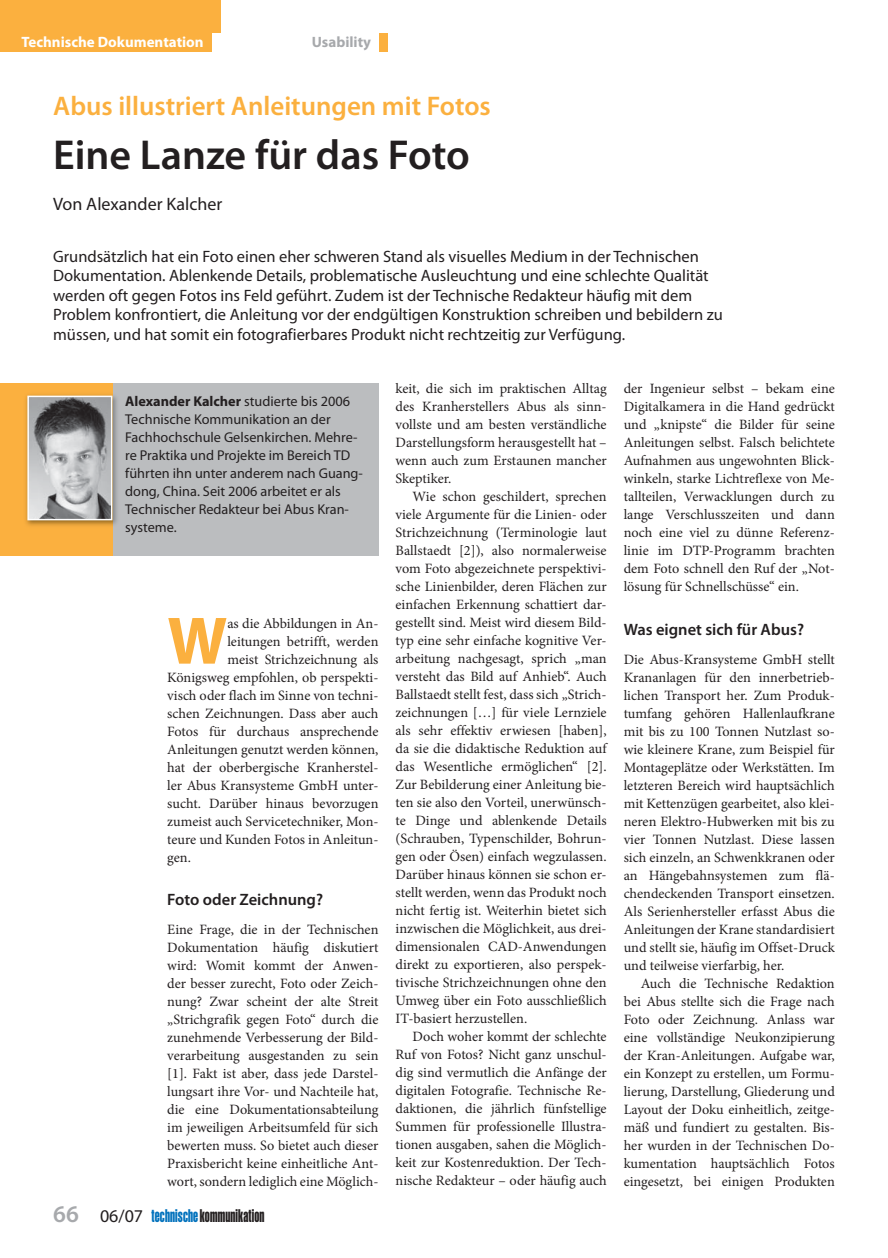
<style>
.page{position:relative;width:888px;height:1258px;background:#fff}
.page>*{position:absolute;margin:0;border:0;box-sizing:border-box;transform-origin:0 0}
.t1{font:700 67.65px "Myriad";color:#fbb03f}
.t2{font:600 42px "Myriad Pro";color:#231f20}
.t3{font:600 27px "Myriad Pro";color:#fbb03f}
.t4{font:18px "Helvetica Extra Compressed";letter-spacing:.01em;color:#231f20;scale:.83 1}
.t5{font:18px "Myriad Pro";color:#231f20}
.t6{font:16.5px/19.5px "Myriad Pro";color:#231f20}
.t7{font:600 16.5px "Myriad Pro";color:#231f20}
.t8{font:700 15px "Myriad Pro";color:#fff}
.t9{font:700 15px "Myriad Pro";color:#a7a9ac}
.t10{font:14.25px/18px "Minion Pro";color:#231f20;text-align:justify}
.t11{font:14.25px/18px "Myriad Pro";color:#231f20}
.s1{font-weight:700}
.s2{font-family:"Myriad Pro";font-weight:600;font-size:24px;color:#a7a9ac}
.s3{font-family:"Myriad Pro"}
.s4{color:#0071bc}
</style>
<div class="page">
<div style="left:380px;top:34px;width:8px;height:18px;background:#fbb03f"></div>
<div style="left:0;top:0;width:221px;height:51px;background:#fbb03f"></div>
<div style="left:212px;top:33px;width:12px;height:21px;background:#fff"></div>
<div style="left:0;top:383px;width:378px;height:172px;background:#bbbdbf"></div>
<div style="left:0;top:383px;width:112px;height:172px;background:#fbb03f"></div>
<img style="left:25px;top:392px;width:92px;height:136px">
<svg style="left:27px;top:396px;width:85px;height:124px;background:#a3a4a5"></svg>
<p class="t8" style="left:21px;top:37px;width:184px">Technische Dokumentation</p>
<p class="t9" style="left:312px;top:37px;width:61px">Usability</p>
<h3 class="t3" style="left:53px;top:96px;width:439px">Abus illustriert Anleitungen mit Fotos</h3>
<h2 class="t2" style="left:53px;top:139px;width:418px">Eine Lanze für das Foto</h2>
<p class="t5" style="left:53px;top:197px;width:171px">Von Alexander Kalcher</p>
<p class="t6" style="left:53px;top:248px;width:671px">Grundsätzlich hat ein Foto einen eher schweren Stand als visuelles Medium in der Technischen Dokumentation. Ablenkende Details, problematische Ausleuchtung und eine schlechte Qualität werden oft gegen Fotos ins Feld geführt. Zudem ist der Technische Redakteur häufig mit dem Problem konfrontiert, die Anleitung vor der endgültigen Konstruktion schreiben und bebildern zu müssen, und hat somit ein fotografierbares Produkt nicht rechtzeitig zur Verfügung.</p>
<p class="t11" style="left:125px;top:394px;width:239px"><span class="s1">Alexander Kalcher</span> studierte bis 2006<br>Technische Kommunikation an der Fachhochschule Gelsenkirchen. Mehre&shy;re Praktika und Projekte im Bereich TD führten ihn unter anderem nach Guang&shy;dong, China. Seit 2006 arbeitet er als Technischer Redakteur bei Abus Kran&shy;systeme.</p>
<h1 class="t1" style="left:167px;top:616px;width:62px">W</h1>
<p class="t10" style="left:227px;top:615px;width:153px">as die Abbildungen in An-</p>
<p class="t10" style="left:227px;top:633px;width:153px">leitungen betrifft, werden</p>
<p class="t10" style="left:227px;top:651px;width:153px">meist Strichzeichnung als</p>
<p class="t10" style="left:167px;top:669px;width:213px">Königsweg empfohlen, ob perspekti-</p>
<p class="t10" style="left:167px;top:687px;width:213px">visch oder flach im Sinne von techni-</p>
<p class="t10" style="left:167px;top:705px;width:213px">schen Zeichnungen. Dass aber auch</p>
<p class="t10" style="left:167px;top:723px;width:213px">Fotos für durchaus ansprechende</p>
<p class="t10" style="left:167px;top:741px;width:213px">Anleitungen genutzt werden können,</p>
<p class="t10" style="left:167px;top:759px;width:213px">hat der oberbergische Kranherstel-</p>
<p class="t10" style="left:167px;top:777px;width:213px">ler Abus Kransysteme GmbH unter-</p>
<p class="t10" style="left:167px;top:795px;width:213px">sucht. Darüber hinaus bevorzugen</p>
<p class="t10" style="left:167px;top:813px;width:213px">zumeist auch Servicetechniker, Mon-</p>
<p class="t10" style="left:167px;top:831px;width:213px">teure und Kunden Fotos in Anleitun-</p>
<p class="t10" style="left:167px;top:849px;width:25px">gen.</p>
<p class="t7" style="left:167px;top:894px;width:157px">Foto oder Zeichnung?</p>
<p class="t10" style="left:167px;top:921px;width:213px">Eine Frage, die in der Technischen Dokumentation häufig diskutiert wird: Womit kommt der Anwen&shy;der besser zurecht, Foto oder Zeich&shy;nung? Zwar scheint der alte Streit „Strichgrafik gegen Foto“ durch die zunehmende Verbesserung der Bild&shy;verarbeitung ausgestanden zu sein [1]. Fakt ist aber, dass jede Darstel&shy;lungsart ihre Vor- und Nachteile hat, die eine Dokumentationsabteilung im jeweiligen Arbeitsumfeld für sich bewerten muss. So bietet auch dieser Praxisbericht keine einheitliche Ant&shy;wort, sondern lediglich eine Möglich-</p>
<p class="t4" style="left:53px;top:1209px;width:256px"><span class="s2">66</span> <span class="s3">06/07</span> <span class="s4">technische</span> kommunikation</p>
<p class="t10" style="left:396px;top:381px;width:213px">keit, die sich im praktischen Alltag des Kranherstellers Abus als sinn&shy;vollste und am besten verständliche Darstellungsform herausgestellt hat – wenn auch zum Erstaunen mancher Skeptiker.</p>
<p class="t10" style="left:396px;top:489px;width:213px;text-indent:17px">Wie schon geschildert, sprechen viele Argumente für die Linien- oder Strichzeichnung (Terminologie laut Ballstaedt [2]), also normalerweise vom Foto abgezeichnete perspektivi&shy;sche Linienbilder, deren Flächen zur einfachen Erkennung schattiert dar&shy;gestellt sind. Meist wird diesem Bild&shy;typ eine sehr einfache kognitive Ver&shy;arbeitung nachgesagt, sprich „man versteht das Bild auf Anhieb“. Auch Ballstaedt stellt fest, dass sich „Strich&shy;zeichnungen […] für viele Lernziele als sehr effektiv erwiesen [haben], da sie die didaktische Reduktion auf das Wesentliche ermöglichen“ [2].<br>Zur Bebilderung einer Anleitung bie&shy;ten sie also den Vorteil, unerwünsch&shy;te Dinge und ablenkende Details (Schrauben, Typenschilder, Bohrun&shy;gen oder Ösen) einfach wegzulassen.<br>Darüber hinaus können sie schon er&shy;stellt werden, wenn das Produkt noch nicht fertig ist. Weiterhin bietet sich inzwischen die Möglichkeit, aus drei&shy;dimensionalen CAD-Anwendungen direkt zu exportieren, also perspek&shy;tivische Strichzeichnungen ohne den Umweg über ein Foto ausschließlich IT-basiert herzustellen.</p>
<p class="t10" style="left:396px;top:1029px;width:213px;text-indent:17px">Doch woher kommt der schlechte Ruf von Fotos? Nicht ganz unschul&shy;dig sind vermutlich die Anfänge der digitalen Fotografie. Technische Re&shy;daktionen, die jährlich fünfstellige Summen für professionelle Illustra&shy;tionen ausgaben, sahen die Möglich&shy;keit zur Kostenreduktion. Der Tech&shy;nische Redakteur – oder häufig auch</p>
<p class="t10" style="left:624px;top:381px;width:213px">der Ingenieur selbst – bekam eine Digitalkamera in die Hand gedrückt und „knipste“ die Bilder für seine Anleitungen selbst. Falsch belichtete Aufnahmen aus ungewohnten Blick&shy;winkeln, starke Lichtreflexe von Me&shy;tallteilen, Verwacklungen durch zu lange Verschlusszeiten und dann noch eine viel zu dünne Referenz&shy;linie im DTP-Programm brachten dem Foto schnell den Ruf der „Not&shy;lösung für Schnellschüsse“ ein.</p>
<p class="t7" style="left:624px;top:623px;width:182px">Was eignet sich für Abus?</p>
<p class="t10" style="left:624px;top:651px;width:213px">Die Abus-Kransysteme GmbH stellt Krananlagen für den innerbetrieb&shy;lichen Transport her. Zum Produk&shy;tumfang gehören Hallenlaufkrane mit bis zu 100 Tonnen Nutzlast so&shy;wie kleinere Krane, zum Beispiel für Montageplätze oder Werkstätten. Im letzteren Bereich wird hauptsächlich mit Kettenzügen gearbeitet, also klei&shy;neren Elektro-Hubwerken mit bis zu vier Tonnen Nutzlast. Diese lassen sich einzeln, an Schwenkkranen oder an Hängebahnsystemen zum flä&shy;chendeckenden Transport einsetzen.<br>Als Serienhersteller erfasst Abus die Anleitungen der Krane standardisiert und stellt sie, häufig im Offset-Druck und teilweise vierfarbig, her.</p>
<p class="t10" style="left:624px;top:975px;width:213px;text-indent:17px">Auch die Technische Redaktion bei Abus stellte sich die Frage nach Foto oder Zeichnung. Anlass war eine vollständige Neukonzipierung der Kran-Anleitungen. Aufgabe war, ein Konzept zu erstellen, um Formu&shy;lierung, Darstellung, Gliederung und Layout der Doku einheitlich, zeitge&shy;mäß und fundiert zu gestalten. Bis&shy;her wurden in der Technischen Do&shy;kumentation hauptsächlich Fotos eingesetzt, bei einigen Produkten</p>
</div>
